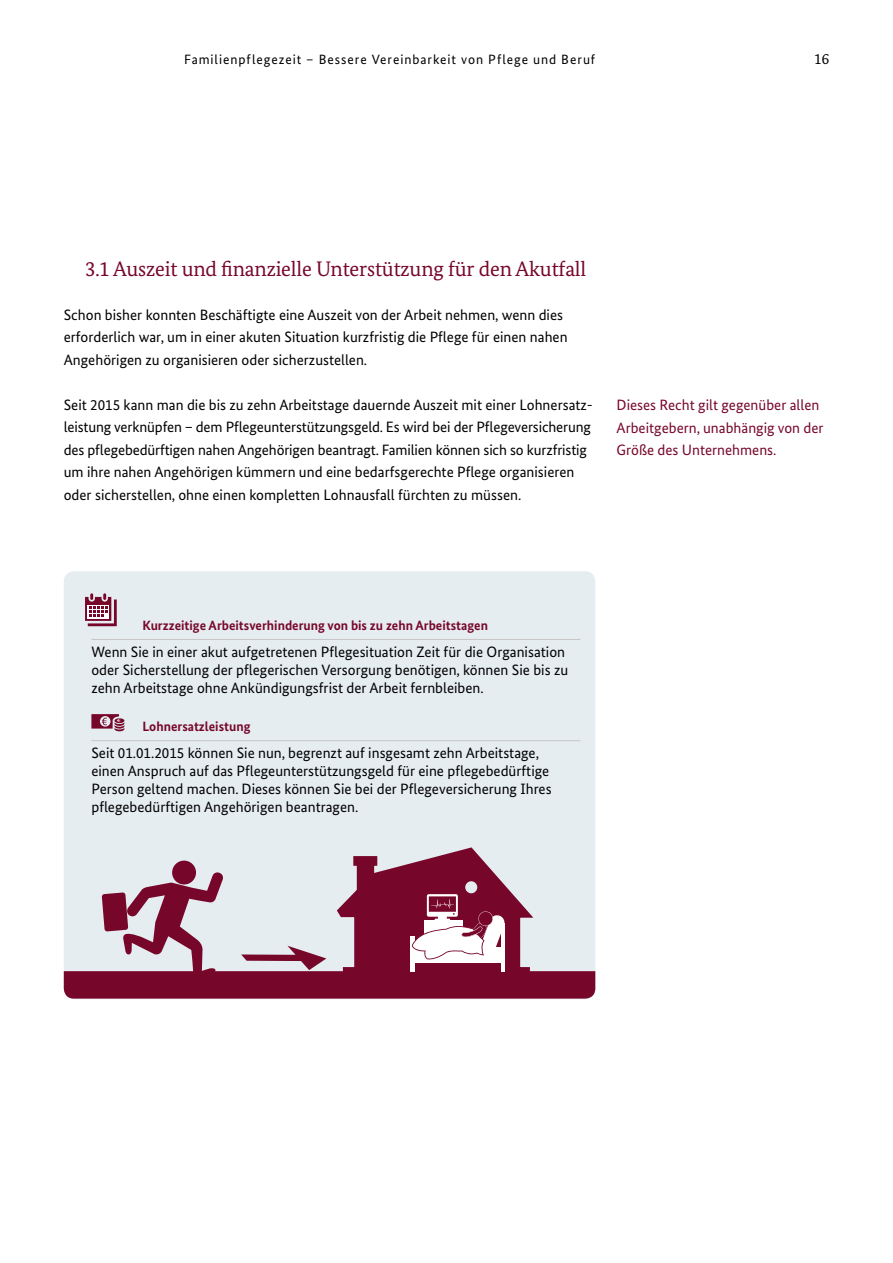
<style>
.page{position:relative;width:893px;height:1263px;background:#fff}
.page>*{position:absolute;margin:0;border:0;box-sizing:border-box;transform-origin:0 0}
.t1{font:21px "Bundes Serif";letter-spacing:-.01em;color:#77072a}
.t2{font:15px/22.5px "Bundes Sans";color:#000}
.t3{font:15px/22.5px "Bundes Sans";color:#77072a}
.t4{font:15px "Bundes Serif";color:#000}
.t5{font:700 13.5px "Bundes Sans";color:#77072a}
.t6{font:13.5px "Bundes Sans";letter-spacing:.07em;color:#000}
.t7{font:4.8px "Bundes Sans";color:#fff;scale:1.55 1}
</style>
<div class="page">
<div style="left:64px;top:571px;width:531px;height:428px;background:#e6edf1;border-radius:10px"></div>
<svg style="left:64px;top:847px;width:531px;height:152px"></svg>
<hr style="left:91px;top:639px;width:489px;height:1px;background:#c6c6c6">
<hr style="left:91px;top:740px;width:489px;height:1px;background:#c6c6c6">
<svg style="left:91px;top:714px;width:33px;height:17px"></svg>
<svg style="left:85px;top:593px;width:32px;height:33px"></svg>
<p class="t6" style="left:184px;top:51px;width:413px">Familienpflegezeit – Bessere Vereinbarkeit von Pflege und Beruf</p>
<p class="t4" style="left:814px;top:49px;width:16px">16</p>
<h1 class="t1" style="left:85px;top:256px;width:503px">3.1 Auszeit und finanzielle Unterstützung für den Akutfall</h1>
<p class="t2" style="left:64px;top:303px;width:505px">Schon bisher konnten Beschäftigte eine Auszeit von der Arbeit nehmen, wenn dies erforderlich war, um in einer akuten Situation kurzfristig die Pflege für einen nahen<br>Angehörigen zu organisieren oder sicherzustellen.</p>
<p class="t2" style="left:64px;top:393px;width:529px">Seit 2015 kann man die bis zu zehn Arbeitstage dauernde Auszeit mit einer Lohnersatz&shy;leistung verknüpfen – dem Pflegeunterstützungsgeld. Es wird bei der Pflegeversicherung des pflegebedürftigen nahen Angehörigen beantragt. Familien können sich so kurzfristig um ihre nahen Angehörigen kümmern und eine bedarfsgerechte Pflege organisieren oder sicherstellen, ohne einen kompletten Lohnausfall fürchten zu müssen.</p>
<p class="t3" style="left:617px;top:394px;width:209px">Dieses Recht gilt gegenüber allen<br>Arbeitgebern, unabhängig von der<br>Größe des Unternehmens.</p>
<p class="t5" style="left:142px;top:617px;width:347px">Kurzzeitige Arbeitsverhinderung von bis zu zehn Arbeitstagen</p>
<p class="t2" style="left:91px;top:643px;width:478px;line-height:18px">Wenn Sie in einer akut aufgetretenen Pflegesituation Zeit für die Organisation oder Sicherstellung der pflegerischen Versorgung benötigen, können Sie bis zu zehn Arbeitstage ohne Ankündigungsfrist der Arbeit fernbleiben.</p>
<p class="t7" style="left:117px;top:718px;width:4px">€</p>
<p class="t5" style="left:142px;top:718px;width:110px">Lohnersatzleistung</p>
<p class="t2" style="left:91px;top:744px;width:462px;line-height:18px">Seit 01.01.2015 können Sie nun, begrenzt auf insgesamt zehn Arbeitstage, einen Anspruch auf das Pflegeunterstützungsgeld für eine pflegebedürftige Person geltend machen. Dieses können Sie bei der Pflegeversicherung Ihres pflegebedürftigen Angehörigen beantragen.</p>
</div>
